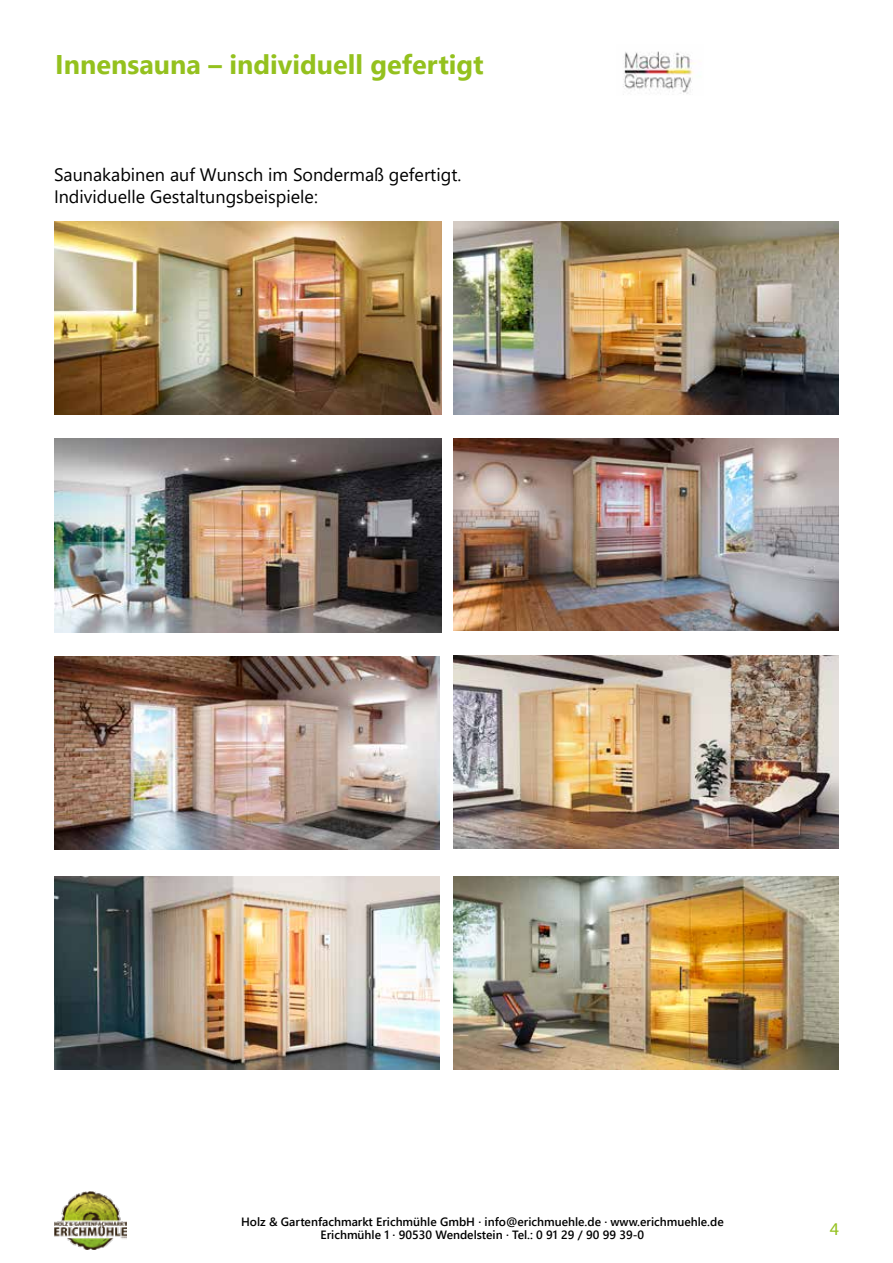
<style>
.page{position:relative;width:893px;height:1263px;background:#fff}
.page>*{position:absolute;margin:0;border:0;box-sizing:border-box;transform-origin:0 0}
.t1{font:700 27px "Segoe UI";color:#94c11e}
.t2{font:18px/21.6px "Segoe UI";color:#000}
.t3{font:18px "Myriad Pro";color:#94c11e}
.t4{font:600 12px/13.5px "Segoe UI";color:#000;text-align:center}
</style>
<div class="page">
<svg style="left:54px;top:1191px;width:73px;height:59px"></svg>
<img style="left:54px;top:221px;width:387px;height:194px">
<img style="left:54px;top:438px;width:387px;height:194px">
<img style="left:623px;top:51px;width:72px;height:44px">
<img style="left:54px;top:656px;width:386px;height:193px">
<img style="left:54px;top:876px;width:386px;height:193px">
<img style="left:453px;top:221px;width:386px;height:193px">
<img style="left:454px;top:655px;width:385px;height:193px">
<img style="left:454px;top:438px;width:385px;height:193px">
<img style="left:453px;top:876px;width:386px;height:193px">
<h1 class="t1" style="left:55px;top:39px;width:430px">Innensauna – individuell gefertigt</h1>
<h2 class="t2" style="left:54px;top:162px;width:409px">Saunakabinen auf Wunsch im Sondermaß gefertigt.<br>Individuelle Gestaltungsbeispiele:</h2>
<p class="t4" style="left:241px;top:1214px;width:484px">Holz &amp; Gartenfachmarkt Erichmühle GmbH · info@erichmuehle.de · www.erichmuehle.de<br>Erichmühle 1 · 90530 Wendelstein · Tel.: 0 91 29 / 90 99 39-0</p>
<h2 class="t3" style="left:830px;top:1218px;width:11px">4</h2>
</div>
